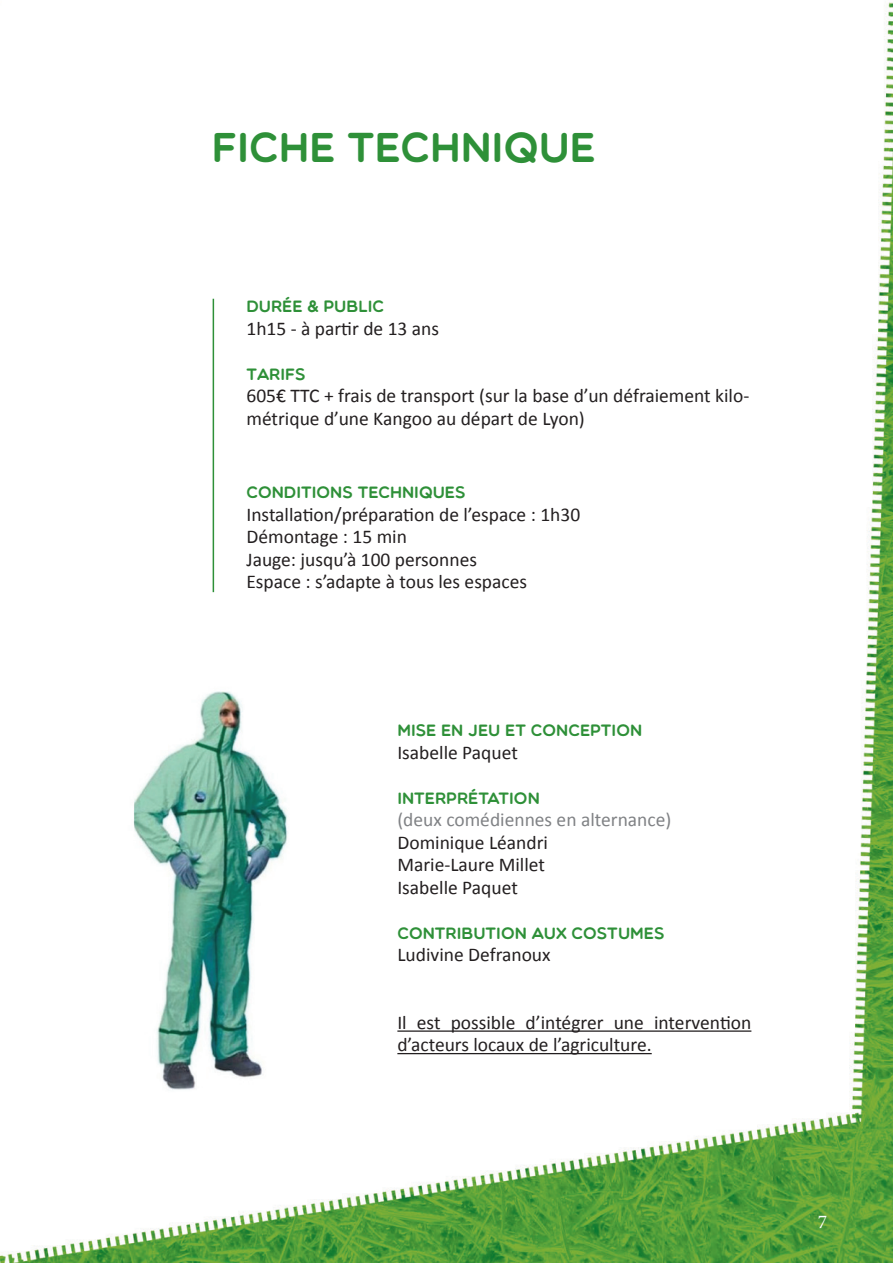
<style>
.page{position:relative;width:893px;height:1263px;background:#fff}
.page>*{position:absolute;margin:0;border:0;box-sizing:border-box;transform-origin:0 0}
.t1{font:42px "Multicolore";color:#2e9038}
.t2{font:19.5px/22.5px "Calibri";color:#231f20}
.t3{font:19.5px "Calibri";color:#808285}
.t4{font:19.5px "Minion Pro";color:#fff}
.t5{font:16.5px "Multicolore";color:#2e9038}
</style>
<div class="page">
<img style="left:1px;top:2px;width:892px;height:1261px">
<hr style="left:397px;top:1030px;width:354px;height:2px;background:#231f20">
<hr style="left:397px;top:1053px;width:255px;height:1px;background:#231f20">
<hr style="left:213px;top:299px;width:1px;height:293px;background:#2e9038">
<img style="left:116px;top:681px;width:184px;height:411px">
<h1 class="t1" style="left:212px;top:122px;width:385px">FICHE TECHNIQUE</h1>
<p class="t5" style="left:246px;top:297px;width:139px">DURÉE &amp; PUBLIC</p>
<p class="t2" style="left:246px;top:317px;width:194px">1h15 - à partir de 13 ans</p>
<p class="t5" style="left:246px;top:364px;width:61px">TARIFS</p>
<p class="t2" style="left:246px;top:385px;width:504px">605€ TTC + frais de transport (sur la base d’un défraiement kilo&shy;métrique d’une Kangoo au départ de Lyon)</p>
<p class="t5" style="left:246px;top:482px;width:221px">CONDITIONS TECHNIQUES</p>
<p class="t2" style="left:246px;top:503px;width:335px">Installation/préparation de l’espace : 1h30<br>Démontage : 15 min<br>Jauge: jusqu’à 100 personnes<br>Espace : s’adapte à tous les espaces</p>
<p class="t5" style="left:397px;top:721px;width:246px">MISE EN JEU ET CONCEPTION</p>
<p class="t2" style="left:397px;top:741px;width:122px">Isabelle Paquet</p>
<p class="t5" style="left:397px;top:788px;width:144px">INTERPRÉTATION</p>
<p class="t3" style="left:397px;top:807px;width:275px">(deux comédiennes en alternance)</p>
<p class="t2" style="left:397px;top:831px;width:152px">Dominique Léandri<br>Marie-Laure Millet<br>Isabelle Paquet</p>
<p class="t5" style="left:397px;top:923px;width:269px">CONTRIBUTION AUX COSTUMES</p>
<p class="t2" style="left:397px;top:944px;width:155px">Ludivine Defranoux</p>
<p class="t2" style="left:397px;top:1011px;width:355px">Il est possible d’intégrer une intervention d’acteurs locaux de l’agriculture.</p>
<p class="t4" style="left:818px;top:1209px;width:11px">7</p>
</div>
